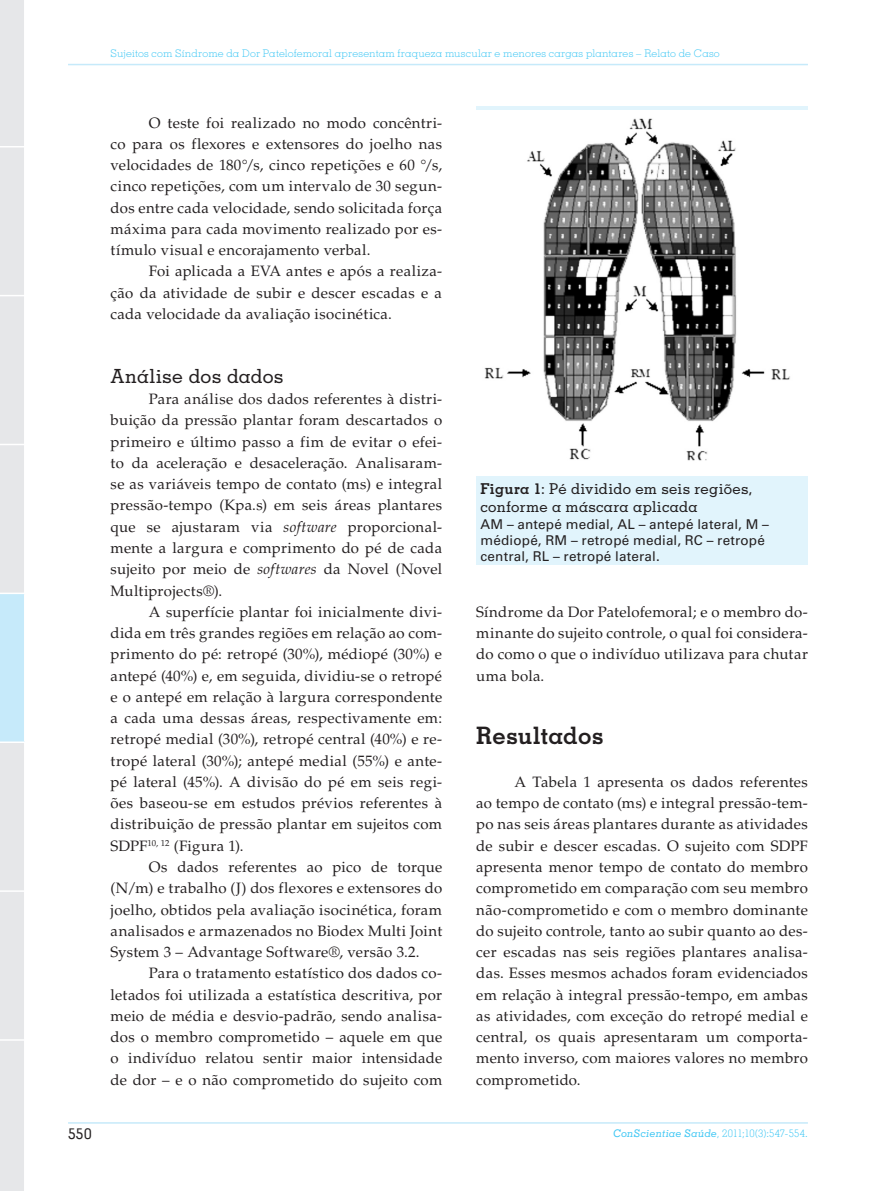
<style>
.page{position:relative;width:893px;height:1191px;background:#fff}
.page>*{position:absolute;margin:0;border:0;box-sizing:border-box;transform-origin:0 0}
.CS_Subtitulo{font:700 24px "Memphis LT Std";letter-spacing:.005em;color:#231f20}
.CS_Subtitulo_2{font:500 19.5px "Memphis LT Std";letter-spacing:.005em;color:#231f20}
.CS_Normal{font:15px/21.3px "Palatino LT Std";letter-spacing:.015em;color:#231f20;text-align:justify}
.CS_Tabela_-_titulo{font:500 15px/18px "Memphis LT Std";letter-spacing:.015em;color:#231f20}
.CS_Tabela_-_corpo{font:13.5px/16.2px "Univers LT Std";letter-spacing:.015em;color:#231f20}
.t1{font:300 10.5px "Memphis LT Std";letter-spacing:.01em;color:#40c7f4}
.s1{font-style:italic}
.s2{font-weight:700}
.s3{font-weight:500;font-style:italic}
</style>
<div class="page">
<hr style="left:68px;top:64px;width:740px;height:1px;background:#c6eafa">
<hr style="left:68px;top:1122px;width:740px;height:1px;background:#c6eafa">
<svg style="left:0;top:0;width:25px;height:1191px;background:#e3e8ec"></svg>
<div style="left:476px;top:106px;width:332px;height:459px;background:#e1f4fc"></div>
<div style="left:476px;top:111px;width:332px;height:365px;background:#fff"></div>
<img style="left:484px;top:118px;width:306px;height:343px">
<p class="t1" style="left:111px;top:47px;width:611px">Sujeitos com Síndrome da Dor Patelofemoral apresentam fraqueza muscular e menores cargas plantares – Relato de Caso</p>
<p class="CS_Normal" style="left:111px;top:112px;width:333px;text-indent:38px">O teste foi realizado no modo concêntri&shy;co para os flexores e extensores do joelho nas velocidades de 180°/s, cinco repetições e 60 °/s, cinco repetições, com um intervalo de 30 segun&shy;dos entre cada velocidade, sendo solicitada força máxima para cada movimento realizado por es&shy;tímulo visual e encorajamento verbal.</p>
<p class="CS_Normal" style="left:111px;top:261px;width:333px;text-indent:38px">Foi aplicada a EVA antes e após a realiza&shy;ção da atividade de subir e descer escadas e a cada velocidade da avaliação isocinética.</p>
<p class="CS_Subtitulo_2" style="left:111px;top:364px;width:174px">Análise dos dados</p>
<p class="CS_Normal" style="left:111px;top:388px;width:333px;text-indent:38px">Para análise dos dados referentes à distri&shy;buição da pressão plantar foram descartados o primeiro e último passo a fim de evitar o efei&shy;to da aceleração e desaceleração. Analisaram&shy;se as variáveis tempo de contato (ms) e integral pressão-tempo (Kpa.s) em seis áreas plantares que se ajustaram via <span class="s1">software</span> proporcional&shy;mente a largura e comprimento do pé de cada sujeito por meio de <span class="s1">softwares</span> da Novel (Novel Multiprojects®).</p>
<p class="CS_Normal" style="left:111px;top:601px;width:333px;text-indent:38px">A superfície plantar foi inicialmente divi&shy;dida em três grandes regiões em relação ao com&shy;primento do pé: retropé (30%), médiopé (30%) e antepé (40%) e, em seguida, dividiu-se o retropé e o antepé em relação à largura correspondente a cada uma dessas áreas, respectivamente em: retropé medial (30%), retropé central (40%) e re&shy;tropé lateral (30%); antepé medial (55%) e ante&shy;pé lateral (45%). A divisão do pé em seis regi&shy;ões baseou-se em estudos prévios referentes à distribuição de pressão plantar em sujeitos com SDPF<sup>10,</sup> <sup>12</sup> (Figura 1).</p>
<p class="CS_Normal" style="left:111px;top:856px;width:333px;text-indent:38px">Os dados referentes ao pico de torque (N/m) e trabalho (J) dos flexores e extensores do joelho, obtidos pela avaliação isocinética, foram analisados e armazenados no Biodex Multi Joint System 3 – Advantage Software®, versão 3.2.</p>
<p class="CS_Normal" style="left:111px;top:962px;width:333px;text-indent:38px">Para o tratamento estatístico dos dados co&shy;letados foi utilizada a estatística descritiva, por meio de média e desvio-padrão, sendo analisa&shy;dos o membro comprometido – aquele em que o indivíduo relatou sentir maior intensidade de dor – e o não comprometido do sujeito com</p>
<p class="CS_Tabela_-_titulo" style="left:480px;top:480px;width:273px"><span class="s2">Figura 1</span>: Pé dividido em seis regiões, conforme a máscara aplicada</p>
<p class="CS_Tabela_-_corpo" style="left:480px;top:516px;width:290px">AM – antepé medial, AL – antepé lateral, M – médiopé, RM – retropé medial, RC – retropé central, RL – retropé lateral.</p>
<p class="CS_Normal" style="left:476px;top:601px;width:333px">Síndrome da Dor Patelofemoral; e o membro do&shy;minante do sujeito controle, o qual foi considera&shy;do como o que o indivíduo utilizava para chutar uma bola.</p>
<p class="CS_Subtitulo" style="left:476px;top:720px;width:129px">Resultados</p>
<p class="CS_Normal" style="left:476px;top:771px;width:333px;text-indent:38px">A Tabela 1 apresenta os dados referentes ao tempo de contato (ms) e integral pressão-tem&shy;po nas seis áreas plantares durante as atividades de subir e descer escadas. O sujeito com SDPF apresenta menor tempo de contato do membro comprometido em comparação com seu membro não-comprometido e com o membro dominante do sujeito controle, tanto ao subir quanto ao des&shy;cer escadas nas seis regiões plantares analisa&shy;das. Esses mesmos achados foram evidenciados em relação à integral pressão-tempo, em ambas as atividades, com exceção do retropé medial e central, os quais apresentaram um comporta&shy;mento inverso, com maiores valores no membro comprometido.</p>
<p class="CS_Tabela_-_titulo" style="left:68px;top:1124px;width:25px">550</p>
<p class="t1" style="left:613px;top:1127px;width:196px"><span class="s3">ConScientiae Saúde</span>, 2011;10(3):547-554.</p>
</div>
